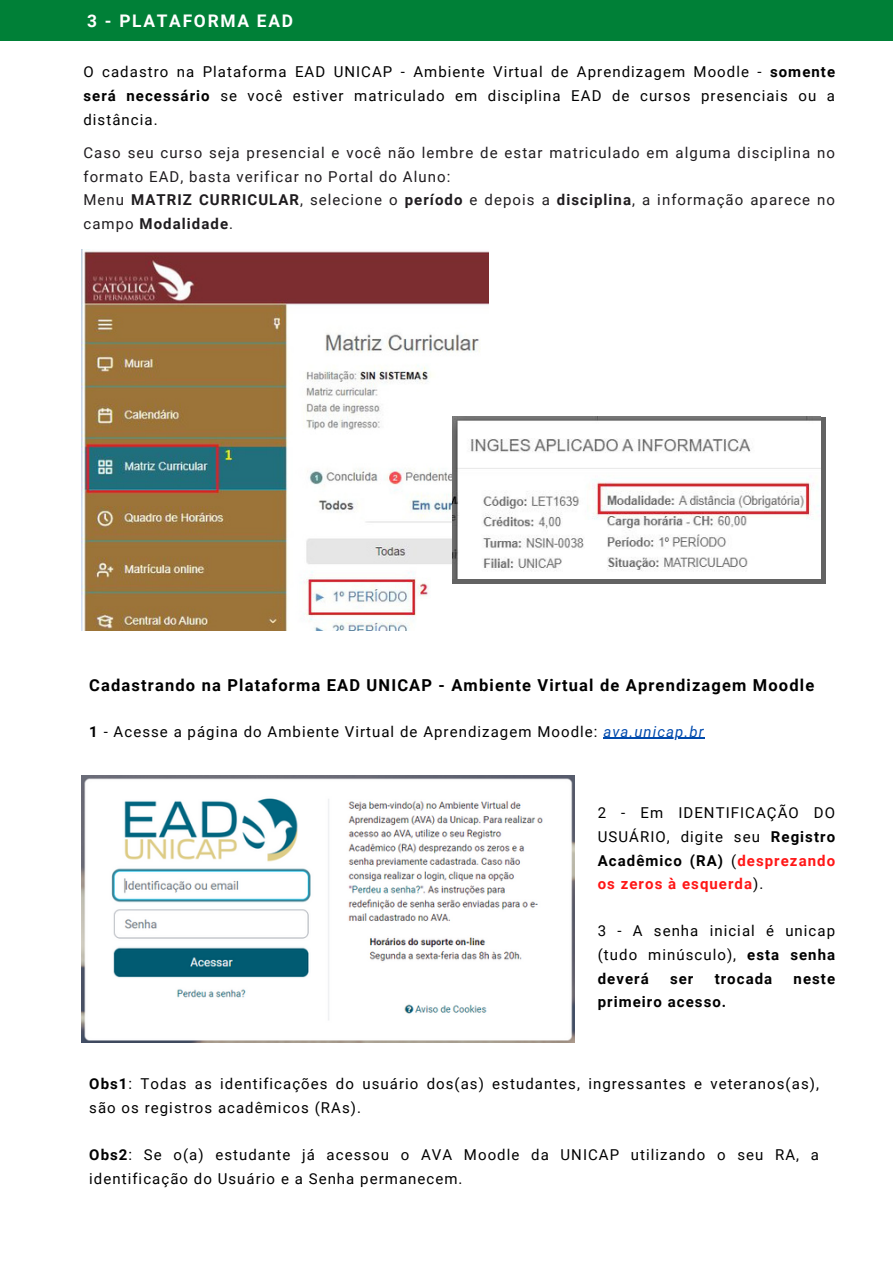
<style>
.page{position:relative;width:893px;height:1264px;background:#fff}
.page>*{position:absolute;margin:0;border:0;box-sizing:border-box;transform-origin:0 0}
.t1{font:700 17.4px "Roboto";letter-spacing:.1em;color:#fff}
.t2{font:700 16.5px "Roboto";letter-spacing:.07em;color:#000}
.t3{font:15px/23.5px "Roboto";letter-spacing:.07em;color:#000;text-align:justify}
.t4{font:15px/23.5px "Roboto";letter-spacing:.07em;color:#1f1c1f}
.t5{font:700 15px "Roboto";letter-spacing:.07em;color:#000}
.s1{font-weight:700}
.s2{font-style:italic;color:#004aad}
.s3{font-weight:700;color:#ff1616}
</style>
<div class="page">
<div style="left:0;top:0;width:892px;height:41px;background:#008037"></div>
<img style="left:81px;top:250px;width:407px;height:381px">
<img style="left:81px;top:775px;width:493px;height:267px">
<hr style="left:603px;top:737px;width:101px;height:2px;background:#004aad">
<svg style="left:452px;top:417px;width:374px;height:166px;fill:#636363"></svg>
<img style="left:452px;top:417px;width:368px;height:161px">
<p class="t1" style="left:87px;top:10px;width:207px">3 - PLATAFORMA EAD</p>
<p class="t3" style="left:83px;top:60px;width:753px">O cadastro na Plataforma EAD UNICAP - Ambiente Virtual de Aprendizagem Moodle - <span class="s1">somente será necessário</span> se você estiver matriculado em disciplina EAD de cursos presenciais ou a distância.</p>
<p class="t4" style="left:83px;top:141px;width:753px">Caso seu curso seja presencial e você não lembre de estar matriculado em alguma disciplina no formato EAD, basta verificar no Portal do Aluno:</p>
<p class="t4" style="left:83px;top:188px;width:753px">Menu <span class="s1">MATRIZ CURRICULAR</span>, selecione o <span class="s1">período</span> e depois a <span class="s1">disciplina</span>, a informação aparece no campo <span class="s1">Modalidade</span>.</p>
<p class="t2" style="left:89px;top:675px;width:726px">Cadastrando na Plataforma EAD UNICAP - Ambiente Virtual de Aprendizagem Moodle</p>
<p class="t3" style="left:89px;top:719px;width:616px"><span class="s1">1</span> - Acesse a página do Ambiente Virtual de Aprendizagem Moodle: <span class="s2">ava.unicap.br</span></p>
<p class="t3" style="left:597px;top:801px;width:239px">2 - Em IDENTIFICAÇÃO DO USUÁRIO, digite seu <span class="s1">Registro Acadêmico (RA)</span> (<span class="s3">desprezando os zeros à esquerda</span>).</p>
<p class="t3" style="left:597px;top:919px;width:239px">3 - A senha inicial é unicap (tudo minúsculo), <span class="s1">esta senha deverá</span></p>
<p class="t5" style="left:670px;top:969px;width:25px">ser</p>
<p class="t5" style="left:714px;top:969px;width:59px">trocada</p>
<p class="t5" style="left:793px;top:969px;width:43px">neste</p>
<p class="t5" style="left:597px;top:993px;width:130px">primeiro acesso.</p>
<p class="t3" style="left:89px;top:1072px;width:731px"><span class="s1">Obs1</span>: Todas as identificações do usuário dos(as) estudantes, ingressantes e veteranos(as), são os registros acadêmicos (RAs).</p>
<p class="t3" style="left:89px;top:1143px;width:731px"><span class="s1">Obs2</span>: Se o(a) estudante já acessou o AVA Moodle da UNICAP utilizando o seu RA, a identificação do Usuário e a Senha permanecem.</p>
</div>
